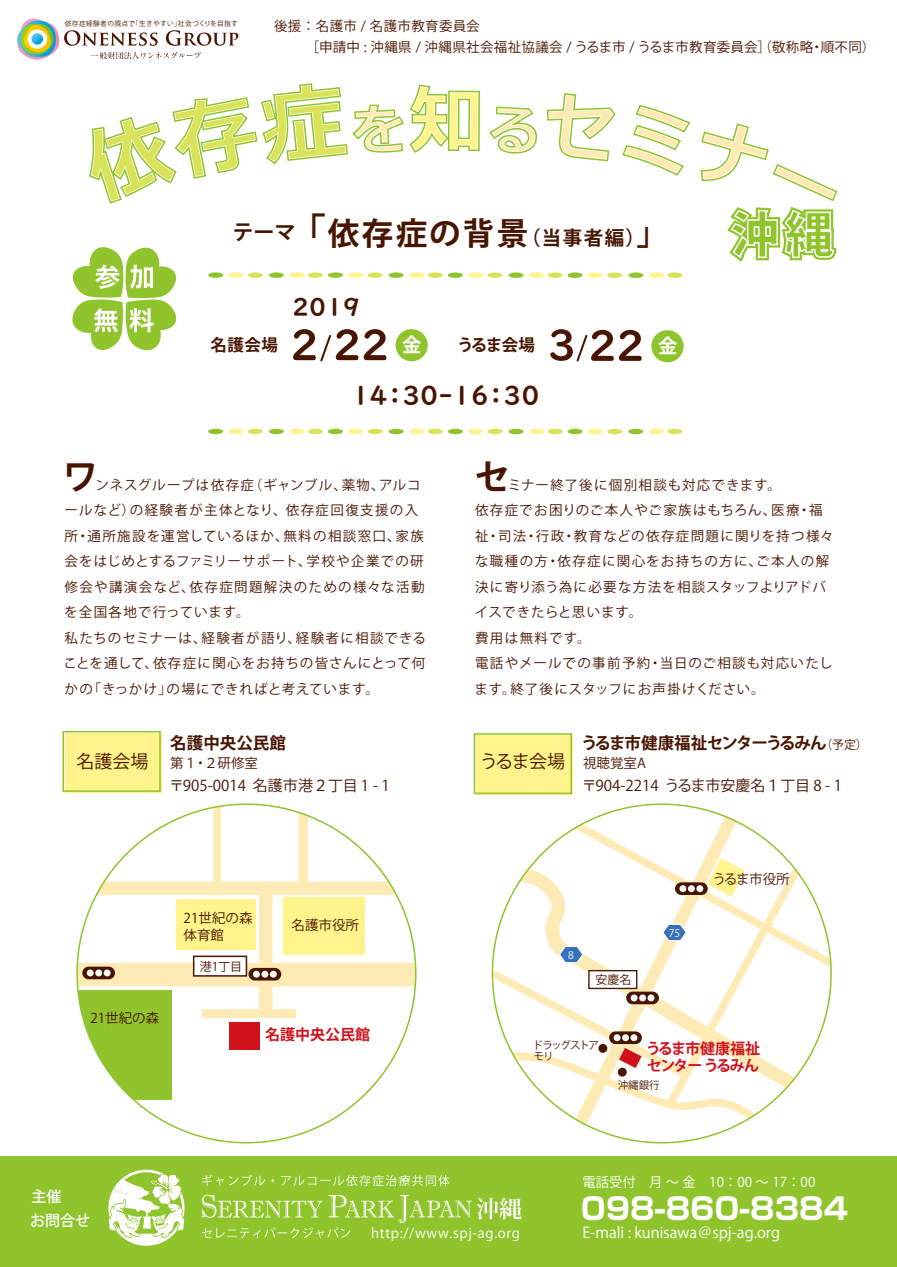
<style>
.page{position:relative;width:897px;height:1267px;background:#fff}
.page>*{position:absolute;margin:0;border:0;box-sizing:border-box;transform-origin:0 0}
.t1{font:700 75px "Meiryo";color:#fff38b}
.t2{font:800 49.2px "Koz Go Pr 6 N";color:#8fc42c}
.t3{font:700 36px "Koz Go Pr 6 N";color:#481500}
.t4{font:700 31.5px "Koz Go Pr 6 N";letter-spacing:.075em;color:#481500}
.t5{font:700 30px "Shin Go Pro";color:#fff}
.t6{font:25.5px "UD Digi Kyokasho NK B";color:#481500}
.t7{font:24px "UD Digi Kyokasho NK B";color:#481500}
.t8{font:700 21.15px "Koz Go Pr 6 N";color:#481500}
.t9{font:700 19.35px "Koz Go Pr 6 N";color:#fff}
.t10{font:18px "Koz Go Pr 6 N";color:#481500}
.t11{font:700 16.5px "Koz Go Pr 6 N";letter-spacing:-.08em;color:#481500}
.t12{font:700 16.5px "Koz Go Pr 6 N";letter-spacing:-.015em;color:#481500}
.t13{font:15px "Koz Go Pr 6 N";color:#481500}
.t14{font:15px "Koz Go Pr 6 N";color:#fff}
.t15{font:700 15px/16.5px "Koz Go Pr 6 N";letter-spacing:-.08em;color:#d0121b}
.t16{font:700 15px "Koz Go Pr 6 N";color:#d0121b}
.t17{font:500 15px/23.7px "Koz Go Pr 6 N";color:#fff}
.t18{font:13.5px/25.5px "Koz Go Pr 6 N";letter-spacing:.09em;color:#481500}
.t19{font:13.5px/21px "Koz Go Pr 6 N";letter-spacing:.025em;color:#481500}
.t20{font:13.5px "Koz Go Pr 6 N";letter-spacing:.07em;color:#481500}
.t21{font:13.5px "Koz Go Pr 6 N";letter-spacing:.05em;color:#fff}
.t22{font:13.5px "Koz Go Pr 6 N";letter-spacing:.01em;color:#fff}
.t23{font:13.5px/16.2px "Koz Go Pr 6 N";color:#481500}
.t24{font:12px "Koz Go Pr 6 N";color:#481500}
.t25{font:10.5px/10.5px "Koz Go Pr 6 N";letter-spacing:-.11em;color:#481500}
.t26{font:10.5px "Koz Go Pr 6 N";letter-spacing:-.085em;color:#481500}
.t27{font:10.35px "Koz Go Pr 6 N";color:#fff}
.t28{font:6.75px "Koz Go Pro";letter-spacing:.05em;color:#481500}
.s1{font-size:36.9px}
.s2{font-size:19.5px}
.s3{font-weight:400;font-size:12px}
</style>
<div class="page">
<div style="left:476px;top:735px;width:97px;height:59px;background:#fff38b"></div>
<div style="left:65px;top:733px;width:97px;height:59px;background:#fff38b"></div>
<div style="left:0;top:1155px;width:896px;height:111px;background:#8fc42c"></div>
<svg style="left:202px;top:1194px;width:319px;height:43px"></svg>
<svg style="left:202px;top:1174px;width:63px;height:11px"></svg>
<svg style="left:281px;top:1175px;width:168px;height:10px"></svg>
<div style="left:289px;top:428px;width:15px;height:6px;background:#fff38b;border-radius:50%"></div>
<div style="left:308px;top:428px;width:15px;height:6px;background:#dae259;border-radius:50%"></div>
<div style="left:269px;top:428px;width:15px;height:6px;background:#8fc42c;border-radius:50%"></div>
<div style="left:228px;top:428px;width:15px;height:6px;background:#fff38b;border-radius:50%"></div>
<div style="left:248px;top:428px;width:15px;height:6px;background:#dae259;border-radius:50%"></div>
<div style="left:208px;top:428px;width:15px;height:6px;background:#8fc42c;border-radius:50%"></div>
<div style="left:409px;top:428px;width:15px;height:6px;background:#fff38b;border-radius:50%"></div>
<svg style="left:427px;top:428px;width:15px;height:6px"></svg>
<svg style="left:388px;top:428px;width:15px;height:6px"></svg>
<div style="left:348px;top:428px;width:15px;height:6px;background:#fff38b;border-radius:50%"></div>
<div style="left:367px;top:428px;width:15px;height:6px;background:#dae259;border-radius:50%"></div>
<div style="left:328px;top:428px;width:15px;height:6px;background:#8fc42c;border-radius:50%"></div>
<div style="left:529px;top:428px;width:15px;height:6px;background:#fff38b;border-radius:50%"></div>
<svg style="left:547px;top:428px;width:15px;height:6px"></svg>
<svg style="left:508px;top:428px;width:15px;height:6px"></svg>
<div style="left:468px;top:428px;width:15px;height:6px;background:#fff38b;border-radius:50%"></div>
<svg style="left:487px;top:428px;width:15px;height:6px"></svg>
<svg style="left:447px;top:428px;width:15px;height:6px"></svg>
<svg style="left:648px;top:428px;width:15px;height:6px"></svg>
<svg style="left:667px;top:428px;width:15px;height:6px"></svg>
<svg style="left:628px;top:428px;width:15px;height:6px"></svg>
<svg style="left:587px;top:428px;width:15px;height:6px"></svg>
<div style="left:607px;top:428px;width:15px;height:6px;background:#dae259;border-radius:50%"></div>
<svg style="left:567px;top:428px;width:15px;height:6px"></svg>
<div style="left:651px;top:330px;width:32px;height:32px;background:#8fc42c;border-radius:50%"></div>
<svg style="left:108px;top:1169px;width:76px;height:76px"></svg>
<div style="left:77px;top:962px;width:339px;height:24px;background:#feeab4"></div>
<div style="left:94px;top:881px;width:322px;height:13px;background:#feeab4"></div>
<div style="left:259px;top:886px;width:13px;height:128px;background:#feeab4"></div>
<div style="left:298px;top:804px;width:10px;height:85px;background:#feeab4"></div>
<div style="left:213px;top:804px;width:8px;height:80px;background:#feeab4"></div>
<div style="left:201px;top:1008px;width:95px;height:9px;background:#feeab4"></div>
<div style="left:229px;top:1022px;width:31px;height:28px;background:#d0121b"></div>
<svg style="left:77px;top:990px;width:95px;height:109px;fill:#8fc42c"></svg>
<div style="left:283px;top:897px;width:81px;height:57px;background:#fff38b"></div>
<div style="left:176px;top:899px;width:79px;height:50px;background:#fff38b"></div>
<svg style="left:248px;top:967px;width:33px;height:13px"></svg>
<div style="left:253px;top:970px;width:7px;height:7px;background:#f7f8f8;border-radius:50%"></div>
<div style="left:261px;top:970px;width:7px;height:7px;background:#f7f8f8;border-radius:50%"></div>
<div style="left:270px;top:970px;width:7px;height:7px;background:#f7f8f8;border-radius:50%"></div>
<div style="left:193px;top:955px;width:54px;height:21px;background:#fff;border:2px solid #481500"></div>
<svg style="left:82px;top:966px;width:33px;height:13px"></svg>
<div style="left:87px;top:969px;width:7px;height:7px;background:#f7f8f8;border-radius:50%"></div>
<div style="left:95px;top:969px;width:7px;height:7px;background:#f7f8f8;border-radius:50%"></div>
<div style="left:104px;top:969px;width:6px;height:7px;background:#f7f8f8;border-radius:50%"></div>
<svg style="left:555px;top:808px;width:275px;height:158px"></svg>
<svg style="left:494px;top:854px;width:315px;height:277px"></svg>
<div style="left:598px;top:1043px;width:9px;height:9px;background:#481500;border-radius:50%"></div>
<svg style="left:674px;top:882px;width:33px;height:12px"></svg>
<div style="left:679px;top:885px;width:7px;height:6px;background:#f7f8f8;border-radius:50%"></div>
<svg style="left:687px;top:885px;width:7px;height:6px"></svg>
<div style="left:696px;top:885px;width:7px;height:6px;background:#f7f8f8;border-radius:50%"></div>
<svg style="left:609px;top:1031px;width:32px;height:12px"></svg>
<svg style="left:613px;top:1033px;width:7px;height:7px"></svg>
<svg style="left:621px;top:1033px;width:7px;height:7px"></svg>
<svg style="left:630px;top:1033px;width:7px;height:7px"></svg>
<div style="left:62px;top:730px;width:99px;height:61px;border:2px solid #8fc42c"></div>
<div style="left:473px;top:733px;width:98px;height:61px;border:2px solid #8fc42c"></div>
<svg style="left:17px;top:19px;width:821px;height:342px"></svg>
<p class="t28" style="left:65px;top:19px;width:174px">依存症経験者の視点で「生きやすい」社会づくりを目指す</p>
<p class="t19" style="left:274px;top:15px;width:602px">後援 ： 名護市 / 名護市教育委員会<br>　　 ［申請中 : 沖縄県 / 沖縄県社会福祉協議会 / うるま市 / うるま市教育委員会］（敬称略・順不同）</p>
<h1 class="t1" style="left:408px;top:68px;width:77px">知</h1>
<h3 class="t8" style="left:232px;top:220px;width:65px">テーマ</h3>
<h3 class="t4" style="left:289px;top:215px;width:380px"><span class="s1">「</span>依存症の背景<span class="s2">（当事者編）</span>」</h3>
<h3 class="t7" style="left:292px;top:293px;width:69px">2019</h3>
<h3 class="t9" style="left:402px;top:333px;width:21px">金</h3>
<h3 class="t9" style="left:657px;top:334px;width:21px">金</h3>
<p class="t12" style="left:210px;top:336px;width:69px">名護会場</p>
<p class="t12" style="left:457px;top:336px;width:80px">うるま会場</p>
<h3 class="t6" style="left:351px;top:380px;width:189px">14：30-16：30</h3>
<h2 class="t2" style="left:730px;top:207px;width:105px">沖縄</h2>
<h3 class="t3" style="left:62px;top:456px;width:37px">ワ</h3>
<p class="t18" style="left:64px;top:472px;width:364px;text-indent:32px">ンネスグループは依存症（ギャンブル、薬物、アルコールなど）の経験者が主体となり、依存症回復支援の入所・通所施設を運営しているほか、無料の相談窓口、家族会をはじめとするファミリーサポート、学校や企業での研修会や講演会など、依存症問題解決のための様々な活動を全国各地で行っています。<br>私たちのセミナーは、経験者が語り、経験者に相談できることを通して、依存症に関心をお持ちの皆さんにとって何かの「きっかけ」の場にできればと考えています。</p>
<h3 class="t3" style="left:474px;top:456px;width:37px">セ</h3>
<p class="t18" style="left:474px;top:472px;width:360px;text-indent:33px">ミナー終了後に個別相談も対応できます。<br>依存症でお困りのご本人やご家族はもちろん、医療・福祉・司法・行政・教育などの依存症問題に関りを持つ様々な職種の方・依存症に関心をお持ちの方に、ご本人の解決に寄り添う為に必要な方法を相談スタッフよりアドバイスできたらと思います。<br>費用は無料です。<br>電話やメールでの事前予約・当日のご相談も対応いたします。終了後にスタッフにお声掛けください。</p>
<p class="t12" style="left:170px;top:733px;width:117px">名護中央公民館</p>
<p class="t11" style="left:581px;top:733px;width:288px">うるま市健康福祉センターうるみん<span class="s3">（予定）</span></p>
<p class="t13" style="left:581px;top:776px;width:261px">〒904-2214 うるま市安慶名１丁目 8 - 1</p>
<h3 class="t10" style="left:76px;top:751px;width:73px">名護会場</h3>
<h3 class="t10" style="left:479px;top:751px;width:87px">うるま会場</h3>
<p class="t20" style="left:170px;top:755px;width:89px">第１・２研修室</p>
<p class="t20" style="left:582px;top:755px;width:64px">視聴覚室A</p>
<p class="t13" style="left:169px;top:776px;width:222px">〒905-0014 名護市港２丁目 1 - 1</p>
<p class="t20" style="left:90px;top:1009px;width:70px">21世紀の森</p>
<p class="t23" style="left:183px;top:910px;width:70px">21世紀の森体育館</p>
<p class="t24" style="left:200px;top:959px;width:44px">港1丁目</p>
<p class="t20" style="left:291px;top:917px;width:69px">名護市役所</p>
<p class="t16" style="left:265px;top:1026px;width:106px">名護中央公民館</p>
<p class="t27" style="left:568px;top:949px;width:7px">8</p>
<p class="t24" style="left:595px;top:972px;width:37px">安慶名</p>
<p class="t27" style="left:668px;top:927px;width:13px">75</p>
<p class="t20" style="left:712px;top:871px;width:79px">うるま市役所</p>
<p class="t25" style="left:532px;top:1039px;width:68px">ドラッグストアモリ</p>
<p class="t15" style="left:645px;top:1040px;width:116px">うるま市健康福祉センター うるみん</p>
<p class="t26" style="left:617px;top:1079px;width:43px">沖縄銀行</p>
<p class="t17" style="left:30px;top:1184px;width:61px">主催<br>お問合せ</p>
<p class="t21" style="left:371px;top:1225px;width:150px">http://www.spj-ag.org</p>
<p class="t22" style="left:582px;top:1173px;width:234px">電話受付　月 ～ 金　10：00 ～ 17：00</p>
<h3 class="t5" style="left:581px;top:1184px;width:268px">098-860-8384</h3>
<p class="t14" style="left:582px;top:1223px;width:199px">E-mali : kunisawa＠spj-ag.org</p>
</div>
